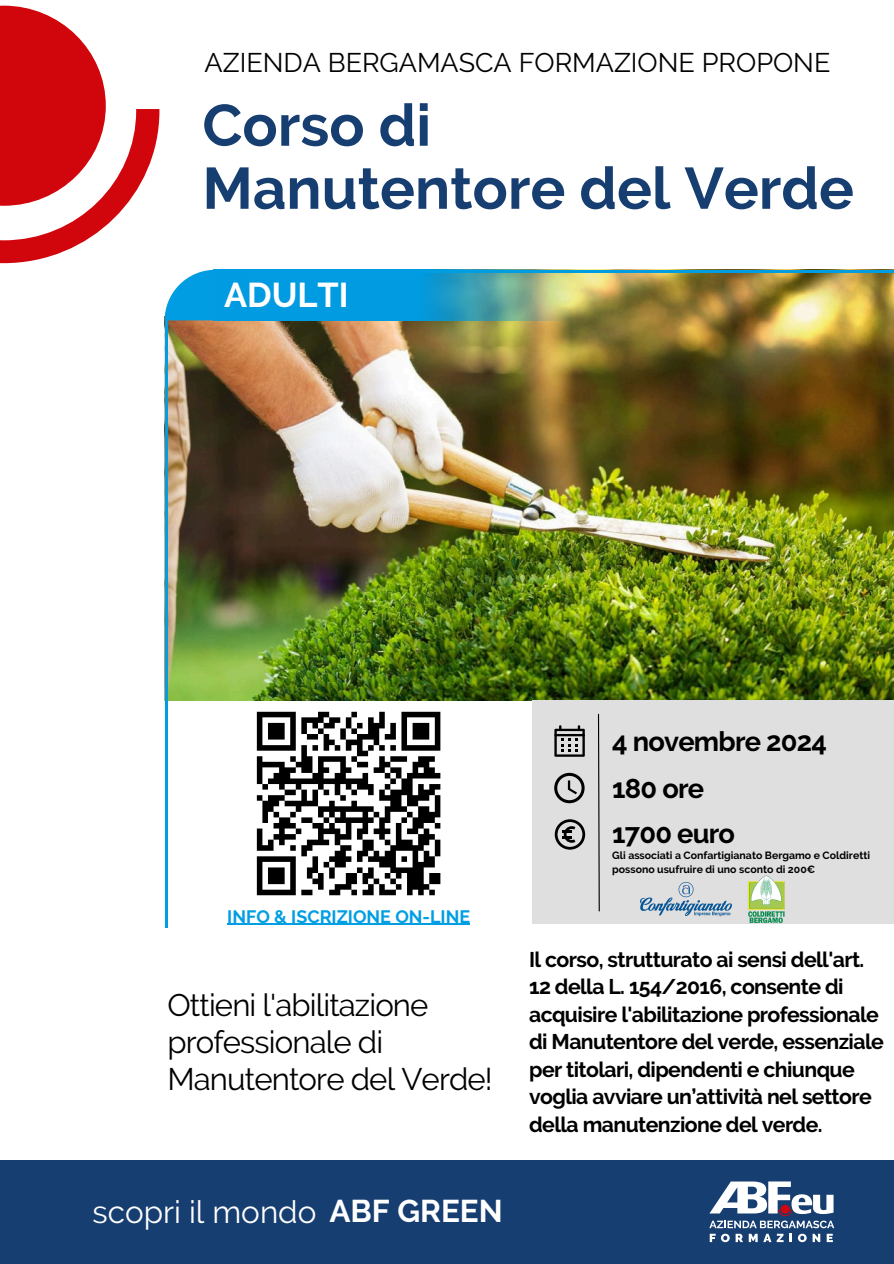
<style>
.page{position:relative;width:894px;height:1264px;background:#fff}
.page>*{position:absolute;margin:0;border:0;box-sizing:border-box;transform-origin:0 0}
.t1{font:700 58.2px/63px "Raleway";color:#173e71}
.t2{font:700 34.35px "Raleway";color:#fff}
.t3{font:31.35px "Raleway";color:#fff}
.t4{font:31.05px/37px "Raleway";letter-spacing:-.03em;color:#000}
.t5{font:700 27.3px "Raleway";letter-spacing:-.03em;color:#000}
.t6{font:26.85px "Raleway";color:#000}
.t7{font:700 21.15px/27.5px "Raleway";letter-spacing:-.03em;color:#000}
.t8{font:700 17.85px "Raleway";color:#009ee3}
.t9{font:700 10.5px/14px "Raleway";color:#000}
.s1{font-weight:700}
</style>
<div class="page">
<svg style="left:0;top:6px;width:159px;height:257px"></svg>
<img style="left:167px;top:272px;width:725px;height:429px">
<img style="left:215px;top:270px;width:368px;height:50px">
<svg style="left:165px;top:270px;width:50px;height:50px"></svg>
<hr style="left:165px;top:320px;width:2px;height:607px;background:#009de2">
<hr style="left:246px;top:270px;width:647px;height:2px;background:#009de2">
<div style="left:0;top:1160px;width:893px;height:103px;background:#173e71"></div>
<svg style="left:709px;top:1181px;width:125px;height:61px"></svg>
<div style="left:246px;top:700px;width:205px;height:206px;background:#fff"></div>
<svg style="left:256px;top:711px;width:185px;height:185px"></svg>
<div style="left:532px;top:700px;width:361px;height:224px;background:#dfdfdf"></div>
<svg style="left:597px;top:713px;width:3px;height:199px"></svg>
<svg style="left:554px;top:725px;width:30px;height:31px"></svg>
<svg style="left:554px;top:772px;width:30px;height:31px"></svg>
<svg style="left:554px;top:819px;width:31px;height:30px"></svg>
<img style="left:640px;top:882px;width:91px;height:34px">
<img style="left:748px;top:875px;width:37px;height:48px">
<hr style="left:227px;top:923px;width:243px;height:1px;background:#009ee3">
<h5 class="t6" style="left:204px;top:47px;width:627px">AZIENDA BERGAMASCA FORMAZIONE PROPONE</h5>
<p class="t1" style="left:202px;top:94px;width:652px">Corso di<br>Manutentore del Verde</p>
<p class="t2" style="left:224px;top:274px;width:126px">ADULTI</p>
<p class="t8" style="left:227px;top:905px;width:244px">INFO &amp; ISCRIZIONE ON-LINE</p>
<p class="t4" style="left:167px;top:986px;width:327px">Ottieni l'abilitazione professionale di<br>Manutentore del Verde!</p>
<p class="t3" style="left:93px;top:1193px;width:411px">scopri il mondo <span class="s1">ABF GREEN</span></p>
<h5 class="t5" style="left:612px;top:725px;width:216px">4 novembre 2024</h5>
<h5 class="t5" style="left:612px;top:772px;width:93px">180 ore</h5>
<p class="t5" style="left:612px;top:817px;width:124px">1700 euro</p>
<p class="t9" style="left:612px;top:848px;width:259px">Gli associati a Confartigianato Bergamo e Coldiretti possono usufruire di uno sconto di 200€</p>
<p class="t7" style="left:529px;top:945px;width:356px">Il corso, strutturato ai sensi dell'art.<br>12 della L. 154/2016, consente di acquisire l'abilitazione professionale di Manutentore del verde, essenziale per titolari, dipendenti e chiunque voglia avviare un’attività nel settore della manutenzione del verde.</p>
</div>
